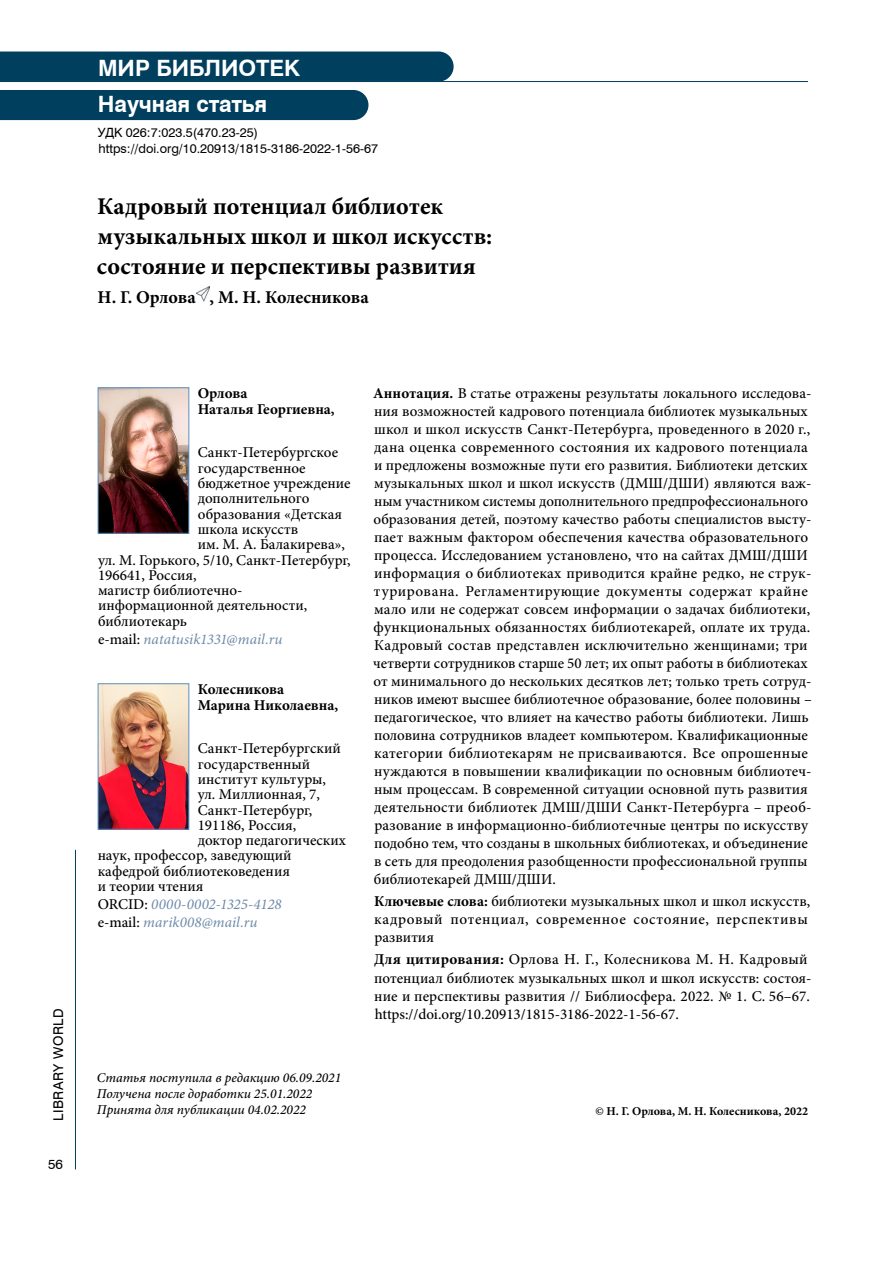
<style>
.page{position:relative;width:893px;height:1263px;background:#fff}
.page>*{position:absolute;margin:0;border:0;box-sizing:border-box;transform-origin:0 0}
.t1{font:700 24px/30px "Minion Pro";color:#000}
.t2{font:700 22.5px "Swiss 721 BT";color:#fff}
.t3{font:700 18px "Minion Pro";letter-spacing:-.005em;color:#000}
.t4{font:500 15px/18px "Minion Pro";letter-spacing:.005em;color:#000}
.t5{font:500 15px/18px "Minion Pro";letter-spacing:.025em;color:#000}
.t6{font:italic 15px/18px "Minion Pro";letter-spacing:.005em;color:#6d89a8}
.t7{font:700 15px/15.3px "Minion Pro";color:#000}
.t8{font:italic 500 13.5px/16.2px "Minion Pro";color:#000}
.t9{font:13.5px "Swiss 721 BT";letter-spacing:.04em;color:#000}
.t10{font:12.75px/16.5px "Swiss 721 BT";color:#000}
.t11{font:700 12px "Minion Pro";color:#000}
.s1{font-weight:500;font-style:normal;color:#000}
.s2{font-weight:700}
</style>
<div class="page">
<hr style="left:75px;top:850px;width:1px;height:319px;background:#003f5d">
<hr style="left:0;top:81px;width:808px;height:1px;background:#003f5d">
<div style="left:0;top:52px;width:454px;height:29px;background:#003f5d"></div>
<div style="left:0;top:90px;width:368px;height:30px;background:#003f5d"></div>
<img style="left:196px;top:286px;width:14px;height:16px">
<img style="left:100px;top:389px;width:87px;height:143px">
<div style="left:98px;top:387px;width:91px;height:147px;border:1px solid #5d91c0"></div>
<img style="left:100px;top:685px;width:87px;height:143px">
<div style="left:98px;top:683px;width:91px;height:147px;border:1px solid #5d91c0"></div>
<p class="t9" style="left:49px;top:1121px;width:114px;rotate:-90deg">LIBRARY WORLD</p>
<p class="t9" style="left:48px;top:1155px;width:16px">56</p>
<h2 class="t2" style="left:98px;top:53px;width:204px">МИР БИБЛИОТЕК</h2>
<h2 class="t2" style="left:98px;top:88px;width:171px">Научная статья</h2>
<p class="t10" style="left:98px;top:124px;width:282px">УДК 026:7:023.5(470.23-25) https://doi.org/10.20913/1815-3186-2022-1-56-67</p>
<h1 class="t1" style="left:97px;top:191px;width:397px">Кадровый потенциал библиотек музыкальных школ и школ искусств: состояние и перспективы развития</h1>
<p class="t3" style="left:98px;top:285px;width:273px">Н. Г. Орлова , М. Н. Колесникова</p>
<p class="t7" style="left:198px;top:386px;width:139px">Орлова<br>Наталья Георгиевна,</p>
<p class="t4" style="left:198px;top:444px;width:142px">Санкт-Петербургское</p>
<p class="t4" style="left:198px;top:459px;width:109px">государственное</p>
<p class="t4" style="left:198px;top:474px;width:154px">бюджетное учреждение</p>
<p class="t4" style="left:198px;top:489px;width:113px">дополнительного</p>
<p class="t4" style="left:198px;top:505px;width:146px">образования «Детская</p>
<p class="t4" style="left:198px;top:520px;width:102px">школа искусств</p>
<p class="t4" style="left:198px;top:535px;width:149px">им. М. А. Балакирева»,</p>
<p class="t4" style="left:98px;top:551px;width:254px">ул. М. Горького, 5/10, Санкт-Петербург,</p>
<p class="t4" style="left:98px;top:566px;width:100px">196641, Россия,</p>
<p class="t4" style="left:98px;top:581px;width:146px">магистр библиотечно-</p>
<p class="t4" style="left:98px;top:597px;width:211px">информационной деятельности,</p>
<p class="t4" style="left:98px;top:612px;width:90px">библиотекарь</p>
<p class="t6" style="left:98px;top:630px;width:186px"><span class="s1">e-mail:</span> natatusik1331@mail.ru</p>
<p class="t7" style="left:198px;top:682px;width:142px">Колесникова<br>Марина Николаевна,</p>
<p class="t4" style="left:198px;top:740px;width:145px">Санкт-Петербургский</p>
<p class="t4" style="left:198px;top:755px;width:114px">государственный</p>
<p class="t4" style="left:198px;top:770px;width:130px">институт культуры,</p>
<p class="t4" style="left:198px;top:785px;width:124px">ул. Миллионная, 7,</p>
<p class="t4" style="left:198px;top:801px;width:116px">Санкт-Петербург,</p>
<p class="t4" style="left:198px;top:816px;width:100px">191186, Россия,</p>
<p class="t4" style="left:198px;top:831px;width:150px">доктор педагогических</p>
<p class="t4" style="left:98px;top:847px;width:195px">наук, профессор, заведующий</p>
<p class="t4" style="left:98px;top:862px;width:194px">кафедрой библиотековедения</p>
<p class="t4" style="left:98px;top:877px;width:107px">и теории чтения</p>
<p class="t6" style="left:98px;top:895px;width:185px"><span class="s1">ORCID:</span> 0000-0002-1325-4128 <span class="s1">e-mail:</span> marik008@mail.ru</p>
<p class="t8" style="left:97px;top:1069px;width:246px">Статья поступила в редакцию 06.09.2021<br>Получена после доработки 25.01.2022<br>Принята для публикации 04.02.2022</p>
<p class="t4" style="left:373px;top:384px;width:440px"><span class="s2">Аннотация.</span> В статье отражены результаты локального исследова&shy;ния возможностей кадрового потенциала библиотек музыкальных школ и школ искусств Санкт-Петербурга, проведенного в 2020 г., дана оценка современного состояния их кадрового потенциала и предложены возможные пути его развития. Библиотеки детских музыкальных школ и школ искусств (ДМШ/ДШИ) являются важ&shy;ным участником системы дополнительного предпрофессионального образования детей, поэтому качество работы специалистов высту&shy;пает важным фактором обеспечения качества образовательного процесса. Исследованием установлено, что на сайтах ДМШ/ДШИ информация о библиотеках приводится крайне редко, не струк&shy;турирована. Регламентирующие документы содержат крайне мало или не содержат совсем информации о задачах библиотеки, функциональных обязанностях библиотекарей, оплате их труда.<br>Кадровый состав представлен исключительно женщинами; три четверти сотрудников старше 50 лет; их опыт работы в библиотеках от минимального до нескольких десятков лет; только треть сотруд&shy;ников имеют высшее библиотечное образование, более половины – педагогическое, что влияет на качество работы библиотеки. Лишь половина сотрудников владеет компьютером. Квалификационные категории библиотекарям не присваиваются. Все опрошенные нуждаются в повышении квалификации по основным библиотеч&shy;ным процессам. В современной ситуации основной путь развития деятельности библиотек ДМШ/ДШИ Санкт-Петербурга – преоб&shy;разование в информационно-библиотечные центры по искусству подобно тем, что созданы в школьных библиотеках, и объединение в сеть для преодоления разобщенности профессиональной группы библиотекарей ДМШ/ДШИ.</p>
<p class="t5" style="left:374px;top:892px;width:438px"><span class="s2">Ключевые слова:</span> библиотеки музыкальных школ и школ искусств, кадровый потенциал, современное состояние, перспективы развития</p>
<p class="t4" style="left:374px;top:951px;width:439px"><span class="s2">Для цитирования:</span> Орлова Н. Г., Колесникова М. Н. Кадровый потенциал библиотек музыкальных школ и школ искусств: состоя&shy;ние и перспективы развития // Библиосфера. 2022. № 1. С. 56–67. https://doi.org/10.20913/1815-3186-2022-1-56-67.</p>
<p class="t11" style="left:595px;top:1102px;width:214px">© Н. Г. Орлова, М. Н. Колесникова, 2022</p>
</div>
